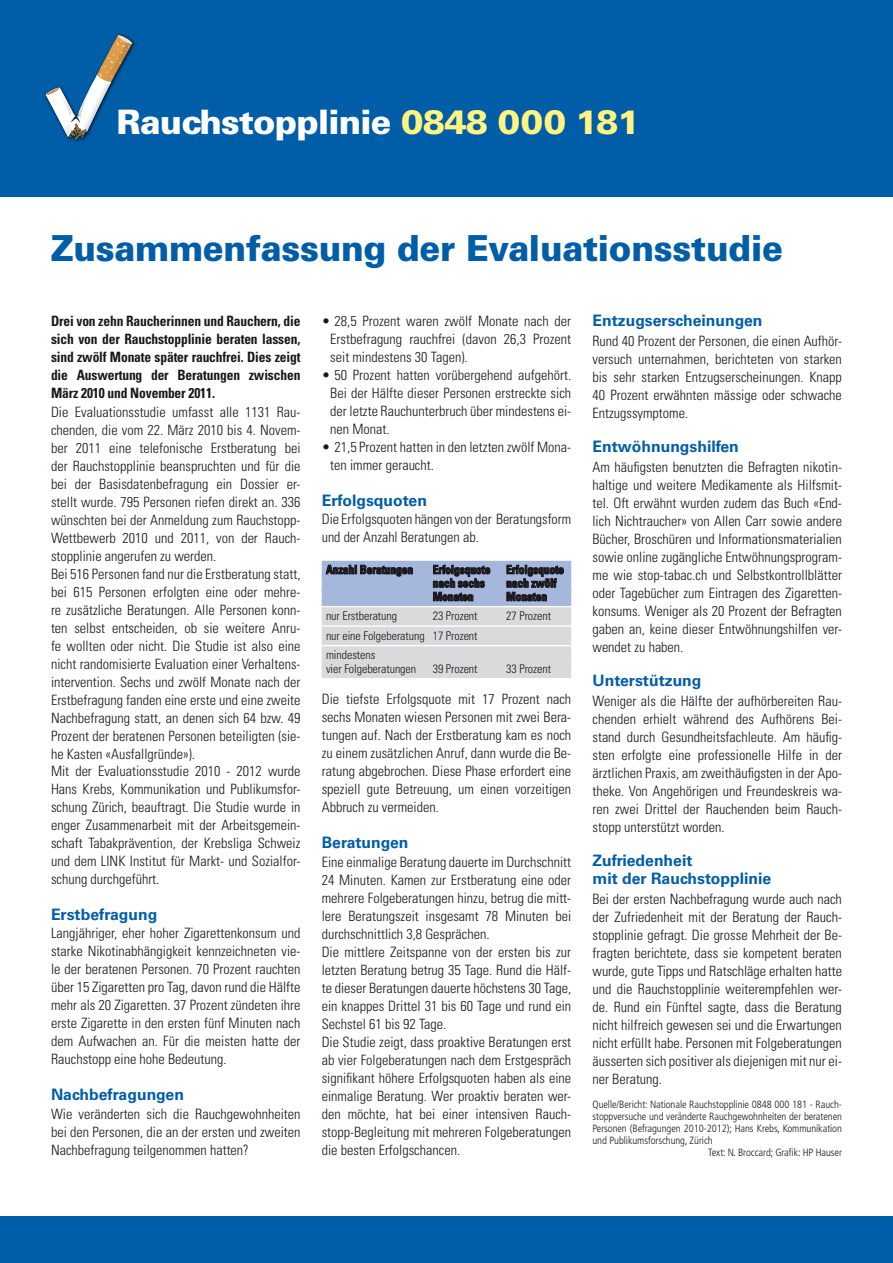
<style>
.page{position:relative;width:893px;height:1263px;background:#fff}
.page>*{position:absolute;margin:0;border:0;box-sizing:border-box;transform-origin:0 0}
.t1{font:900 36px "Univers";letter-spacing:-.01em;color:#005da8;scale:.95 1}
.t2{font:900 33.75px "Univers";letter-spacing:-.025em;color:#fff}
.t3{font:700 15.75px/18px "Univers";color:#005da8}
.t4{font:300 condensed 14.25px/18px "Univers";color:#1a171c;text-align:justify}
.t5{font:700 condensed 14.25px/18px "Univers";letter-spacing:-.01em;color:#1a171c;text-align:justify;scale:.95 1}
.t6{font:300 condensed 12px/19.5px "Univers";letter-spacing:-.005em;color:#1a171c}
.t7{font:700 condensed 12px "Univers";letter-spacing:-.005em;color:#1a171c;scale:.95 1}
.t8{font:300 condensed 10.5px "Frutiger";letter-spacing:-.005em;color:#1a171c}
.s1{color:#fff381}
</style>
<div class="page">
<div style="left:0;top:0;width:893px;height:196px;background:#005da8"></div>
<div style="left:0;top:1216px;width:893px;height:47px;background:#005da8"></div>
<svg style="left:45px;top:35px;width:88px;height:105px"></svg>
<div style="left:322px;top:561px;width:249px;height:18px;background:#a5b8db"></div>
<div style="left:322px;top:574px;width:249px;height:18px;background:#a5b8db"></div>
<div style="left:322px;top:588px;width:249px;height:18px;background:#a5b8db"></div>
<div style="left:322px;top:607px;width:249px;height:18px;background:#d9dadb"></div>
<div style="left:322px;top:627px;width:249px;height:18px;background:#d9dadb"></div>
<div style="left:322px;top:646px;width:249px;height:18px;background:#d9dadb"></div>
<div style="left:322px;top:660px;width:249px;height:18px;background:#d9dadb"></div>
<svg style="left:326px;top:564px;width:87px;height:12px"></svg>
<svg style="left:433px;top:565px;width:57px;height:36px"></svg>
<svg style="left:507px;top:565px;width:57px;height:36px"></svg>
<h2 class="t2" style="left:117px;top:100px;width:525px">Rauchstopplinie <span class="s1">0848 000 181</span></h2>
<h1 class="t1" style="left:51px;top:226px;width:772px">Zusammenfassung der Evaluationsstudie</h1>
<p class="t5" style="left:51px;top:312px;width:264px">Drei von zehn Raucherinnen und Rauchern, die sich von der Rauchstopplinie beraten lassen, sind zwölf Monate später rauchfrei. Dies zeigt die Auswertung der Beratungen zwischen März 2010 und November 2011.</p>
<p class="t4" style="left:51px;top:403px;width:251px;text-align:left">Die Evaluationsstudie umfasst alle 1131 Rau&shy;chenden, die vom 22. März 2010 bis 4. Novem&shy;ber 2011 eine telefonische Erstberatung bei der Rauchstopplinie beanspruchten und für die bei der Basisdatenbefragung ein Dossier er&shy;stellt wurde. 795 Personen riefen direkt an. 336 wünschten bei der Anmeldung zum Rauchstopp-Wettbewerb 2010 und 2011, von der Rauch&shy;stopplinie angerufen zu werden.<br>Bei 516 Personen fand nur die Erstberatung statt, bei 615 Personen erfolgten eine oder mehre&shy;re zusätzliche Beratungen. Alle Personen konn&shy;ten selbst entscheiden, ob sie weitere Anru&shy;fe wollten oder nicht. Die Studie ist also eine nicht randomisierte Evaluation einer Verhaltens&shy;intervention. Sechs und zwölf Monate nach der Erstbefragung fanden eine erste und eine zweite Nachbefragung statt, an denen sich 64 bzw. 49<br>Prozent der beratenen Personen beteiligten (sie&shy;he Kasten «Ausfallgründe»).</p>
<p class="t4" style="left:51px;top:762px;width:251px">Mit der Evaluationsstudie 2010 - 2012 wurde Hans Krebs, Kommunikation und Publikumsfor&shy;schung Zürich, beauftragt. Die Studie wurde in enger Zusammenarbeit mit der Arbeitsgemein&shy;schaft Tabakprävention, der Krebsliga Schweiz und dem LINK Institut für Markt- und Sozialfor&shy;schung durchgeführt.</p>
<p class="t3" style="left:51px;top:905px;width:108px">Erstbefragung</p>
<p class="t4" style="left:51px;top:924px;width:251px">Langjähriger, eher hoher Zigarettenkonsum und starke Nikotinabhängigkeit kennzeichneten vie&shy;le der beratenen Personen. 70 Prozent rauchten über 15 Zigaretten pro Tag, davon rund die Hälfte mehr als 20 Zigaretten. 37 Prozent zündeten ihre erste Zigarette in den ersten fünf Minuten nach dem Aufwachen an. Für die meisten hatte der Rauchstopp eine hohe Bedeutung.</p>
<p class="t3" style="left:51px;top:1085px;width:134px">Nachbefragungen</p>
<p class="t4" style="left:51px;top:1105px;width:251px">Wie veränderten sich die Rauchgewohnheiten bei den Personen, die an der ersten und zweiten Nachbefragung teilgenommen hatten?</p>
<p class="t4" style="left:330px;top:312px;width:242px;text-indent:-9px">• 28,5 Prozent waren zwölf Monate nach der Erstbefragung rauchfrei (davon 26,3 Prozent seit mindestens 30 Tagen).</p>
<p class="t4" style="left:330px;top:366px;width:242px;text-indent:-8px">• 50 Prozent hatten vorübergehend aufgehört.<br>Bei der Hälfte dieser Personen erstreckte sich der letzte Rauchunterbruch über mindestens ei&shy;nen Monat.</p>
<p class="t4" style="left:330px;top:438px;width:242px;text-indent:-9px">• 21,5 Prozent hatten in den letzten zwölf Mona&shy;ten immer geraucht.</p>
<p class="t3" style="left:322px;top:491px;width:107px">Erfolgsquoten</p>
<p class="t4" style="left:322px;top:510px;width:251px">Die Erfolgsquoten hängen von der Beratungsform und der Anzahl Beratungen ab.</p>
<p class="t7" style="left:326px;top:562px;width:93px">Anzahl Beratungen</p>
<p class="t7" style="left:433px;top:562px;width:62px">Erfolgsquote</p>
<p class="t7" style="left:506px;top:562px;width:62px">Erfolgsquote</p>
<p class="t7" style="left:433px;top:576px;width:56px">nach sechs</p>
<p class="t7" style="left:506px;top:576px;width:54px">nach zwölf</p>
<p class="t7" style="left:433px;top:589px;width:44px">Monaten</p>
<p class="t7" style="left:506px;top:589px;width:44px">Monaten</p>
<p class="t6" style="left:326px;top:606px;width:73px">nur Erstberatung</p>
<p class="t6" style="left:433px;top:606px;width:46px">23 Prozent</p>
<p class="t6" style="left:506px;top:606px;width:46px">27 Prozent</p>
<p class="t6" style="left:326px;top:626px;width:153px">nur eine Folgeberatung 17 Prozent mindestens</p>
<p class="t6" style="left:326px;top:659px;width:92px">vier Folgeberatungen</p>
<p class="t6" style="left:433px;top:659px;width:46px">39 Prozent</p>
<p class="t6" style="left:506px;top:659px;width:46px">33 Prozent</p>
<p class="t4" style="left:322px;top:690px;width:251px">Die tiefste Erfolgsquote mit 17 Prozent nach sechs Monaten wiesen Personen mit zwei Bera&shy;tungen auf. Nach der Erstberatung kam es noch zu einem zusätzlichen Anruf, dann wurde die Be&shy;ratung abgebrochen. Diese Phase erfordert eine speziell gute Betreuung, um einen vorzeitigen Abbruch zu vermeiden.</p>
<p class="t3" style="left:322px;top:833px;width:88px">Beratungen</p>
<p class="t4" style="left:322px;top:853px;width:251px;text-align:left">Eine einmalige Beratung dauerte im Durchschnitt 24 Minuten. Kamen zur Erstberatung eine oder mehrere Folgeberatungen hinzu, betrug die mitt&shy;lere Beratungszeit insgesamt 78 Minuten bei durchschnittlich 3,8 Gesprächen.<br>Die mittlere Zeitspanne von der ersten bis zur letzten Beratung betrug 35 Tage. Rund die Hälf&shy;te dieser Beratungen dauerte höchstens 30 Tage, ein knappes Drittel 31 bis 60 Tage und rund ein Sechstel 61 bis 92 Tage.<br>Die Studie zeigt, dass proaktive Beratungen erst ab vier Folgeberatungen nach dem Erstgespräch signifikant höhere Erfolgsquoten haben als eine einmalige Beratung. Wer proaktiv beraten wer&shy;den möchte, hat bei einer intensiven Rauch&shy;stopp-Begleitung mit mehreren Folgeberatungen die besten Erfolgschancen.</p>
<p class="t3" style="left:592px;top:312px;width:172px">Entzugserscheinungen</p>
<p class="t4" style="left:592px;top:332px;width:251px">Rund 40 Prozent der Personen, die einen Aufhör&shy;versuch unternahmen, berichteten von starken bis sehr starken Entzugserscheinungen. Knapp 40 Prozent erwähnten mässige oder schwache Entzugssymptome.</p>
<p class="t3" style="left:592px;top:438px;width:148px">Entwöhnungshilfen</p>
<p class="t4" style="left:592px;top:458px;width:251px">Am häufigsten benutzten die Befragten nikotin&shy;haltige und weitere Medikamente als Hilfsmit&shy;tel. Oft erwähnt wurden zudem das Buch «End&shy;lich Nichtraucher» von Allen Carr sowie andere Bücher, Broschüren und Informationsmaterialien sowie online zugängliche Entwöhnungsprogram&shy;me wie stop-tabac.ch und Selbstkontrollblätter oder Tagebücher zum Eintragen des Zigaretten&shy;konsums. Weniger als 20 Prozent der Befragten gaben an, keine dieser Entwöhnungshilfen ver&shy;wendet zu haben.</p>
<p class="t3" style="left:592px;top:672px;width:111px">Unterstützung</p>
<p class="t4" style="left:592px;top:692px;width:251px">Weniger als die Hälfte der aufhörbereiten Rau&shy;chenden erhielt während des Aufhörens Bei&shy;stand durch Gesundheitsfachleute. Am häufig&shy;sten erfolgte eine professionelle Hilfe in der ärztlichen Praxis, am zweithäufigsten in der Apo&shy;theke. Von Angehörigen und Freundeskreis wa&shy;ren zwei Drittel der Rauchenden beim Rauch&shy;stopp unterstützt worden.</p>
<p class="t3" style="left:592px;top:852px;width:180px">Zufriedenheit<br>mit der Rauchstopplinie</p>
<p class="t4" style="left:592px;top:890px;width:251px">Bei der ersten Nachbefragung wurde auch nach der Zufriedenheit mit der Beratung der Rauch&shy;stopplinie gefragt. Die grosse Mehrheit der Be&shy;fragten berichtete, dass sie kompetent beraten wurde, gute Tipps und Ratschläge erhalten hatte und die Rauchstopplinie weiterempfehlen wer&shy;de. Rund ein Fünftel sagte, dass die Beratung nicht hilfreich gewesen sei und die Erwartungen nicht erfüllt habe. Personen mit Folgeberatungen äusserten sich positiver als diejenigen mit nur ei&shy;ner Beratung.</p>
<p class="t8" style="left:592px;top:1098px;width:251px">Quelle/Bericht: Nationale Rauchstopplinie 0848 000 181 - Rauch-</p>
<p class="t8" style="left:592px;top:1110px;width:251px">stoppversuche und veränderte Rauchgewohnheiten der beratenen</p>
<p class="t8" style="left:592px;top:1122px;width:251px">Personen (Befragungen 2010-2012); Hans Krebs, Kommunikation</p>
<p class="t8" style="left:592px;top:1134px;width:122px">und Publikumsforschung, Zürich</p>
<p class="t8" style="left:708px;top:1146px;width:135px">Text: N. Broccard; Grafik: HP Hauser</p>
</div>
